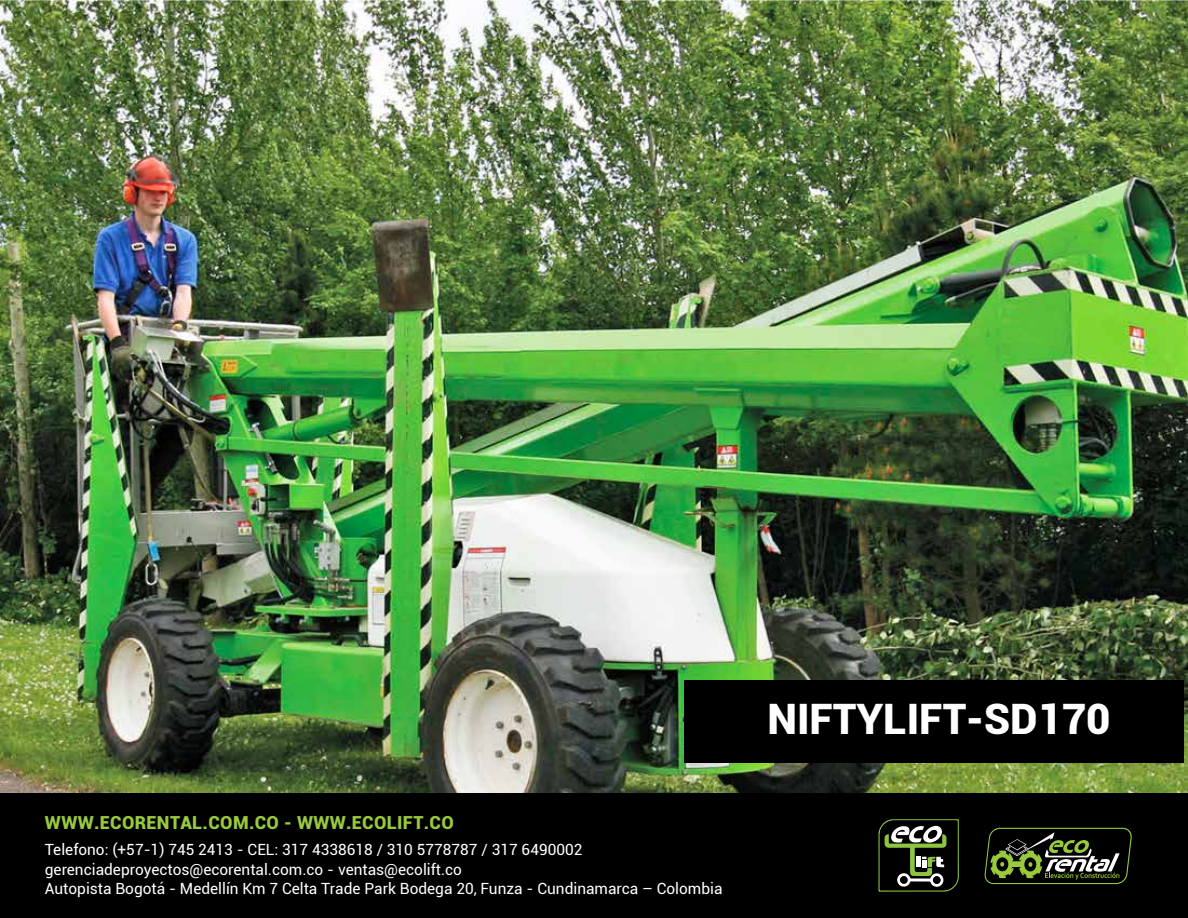
<style>
.page{position:relative;width:1188px;height:918px;background:#fff}
.page>*{position:absolute;margin:0;border:0;box-sizing:border-box;transform-origin:0 0}
.t1{font:900 42px "Roboto";color:#fff}
.t2{font:900 18px "Roboto";letter-spacing:.02em;color:#98ca3c}
.t3{font:15.45px/19.6px "Roboto";color:#fff}
</style>
<div class="page">
<img style="left:0;top:0;width:1188px;height:794px">
<div style="left:685px;top:680px;width:499px;height:82px;background:#000"></div>
<div style="left:0;top:794px;width:1188px;height:124px;background:#000"></div>
<svg style="left:878px;top:819px;width:254px;height:73px"></svg>
<div style="left:1009px;top:861px;width:14px;height:6px;background:#98ca3c;border-radius:2px"></div>
<p class="t2" style="left:45px;top:810px;width:410px">WWW.ECORENTAL.COM.CO - WWW.ECOLIFT.CO</p>
<p class="t3" style="left:45px;top:839px;width:679px">Telefono: (+57-1) 745 2413 - CEL: 317 4338618 / 310 5778787 / 317 6490002 gerenciadeproyectos@ecorental.com.co - ventas@ecolift.co<br>Autopista Bogotá - Medellín Km 7 Celta Trade Park Bodega 20, Funza - Cundinamarca – Colombia</p>
<h1 class="t1" style="left:767px;top:689px;width:345px">NIFTYLIFT-SD170</h1>
</div>
